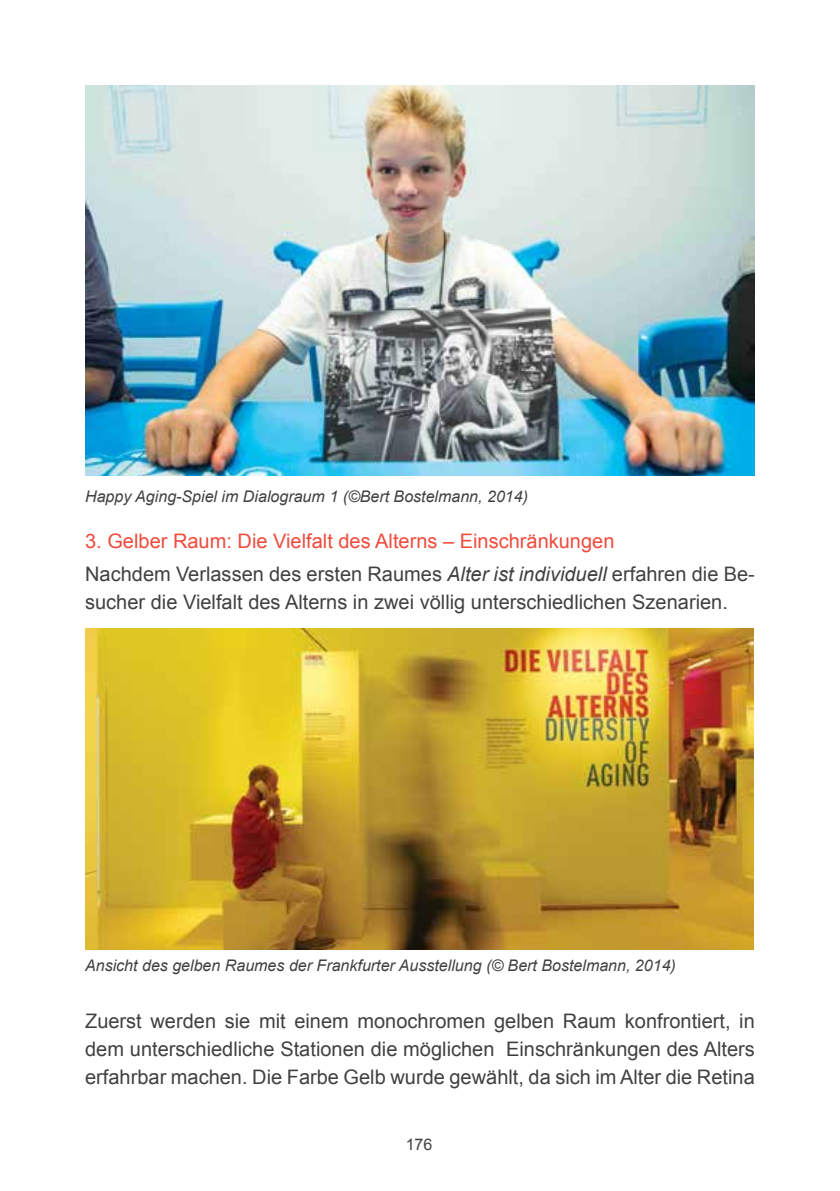
<style>
.page{position:relative;width:840px;height:1191px;background:#fff}
.page>*{position:absolute;margin:0;border:0;box-sizing:border-box;transform-origin:0 0}
.t1{font:20px/28px "Arial";color:#414042;text-align:justify}
.t2{font:20px/33.6px "Arial";color:#f04b3d}
.t3{font:italic 16px "Arial";color:#414042}
.t4{font:16px "Arial";color:#414042}
.s1{color:#414042}
.s2{font-style:italic;color:#414042}
</style>
<div class="page">
<img style="left:85px;top:85px;width:668px;height:390px">
<img style="left:85px;top:628px;width:667px;height:322px">
<p class="t3" style="left:85px;top:486px;width:444px">Happy Aging-Spiel im Dialograum 1 (©Bert Bostelmann, 2014)</p>
<p class="t2" style="left:85px;top:524px;width:670px">3. Gelber Raum: Die Vielfalt des Alterns – Einschränkungen<br><span class="s1">Nachdem Verlassen des ersten Raumes</span> <span class="s2">Alter ist individuell</span> <span class="s1">erfahren die Be-</span></p>
<p class="t1" style="left:85px;top:588px;width:644px">sucher die Vielfalt des Alterns in zwei völlig unterschiedlichen Szenarien.</p>
<p class="t3" style="left:85px;top:954px;width:592px">Ansicht des gelben Raumes der Frankfurter Ausstellung (© Bert Bostelmann, 2014)</p>
<p class="t1" style="left:85px;top:1006px;width:670px">Zuerst werden sie mit einem monochromen gelben Raum konfrontiert, in dem unterschiedliche Stationen die möglichen Einschränkungen des Alters erfahrbar machen. Die Farbe Gelb wurde gewählt, da sich im Alter die Retina</p>
<p class="t4" style="left:405px;top:1133px;width:28px">176</p>
</div>
